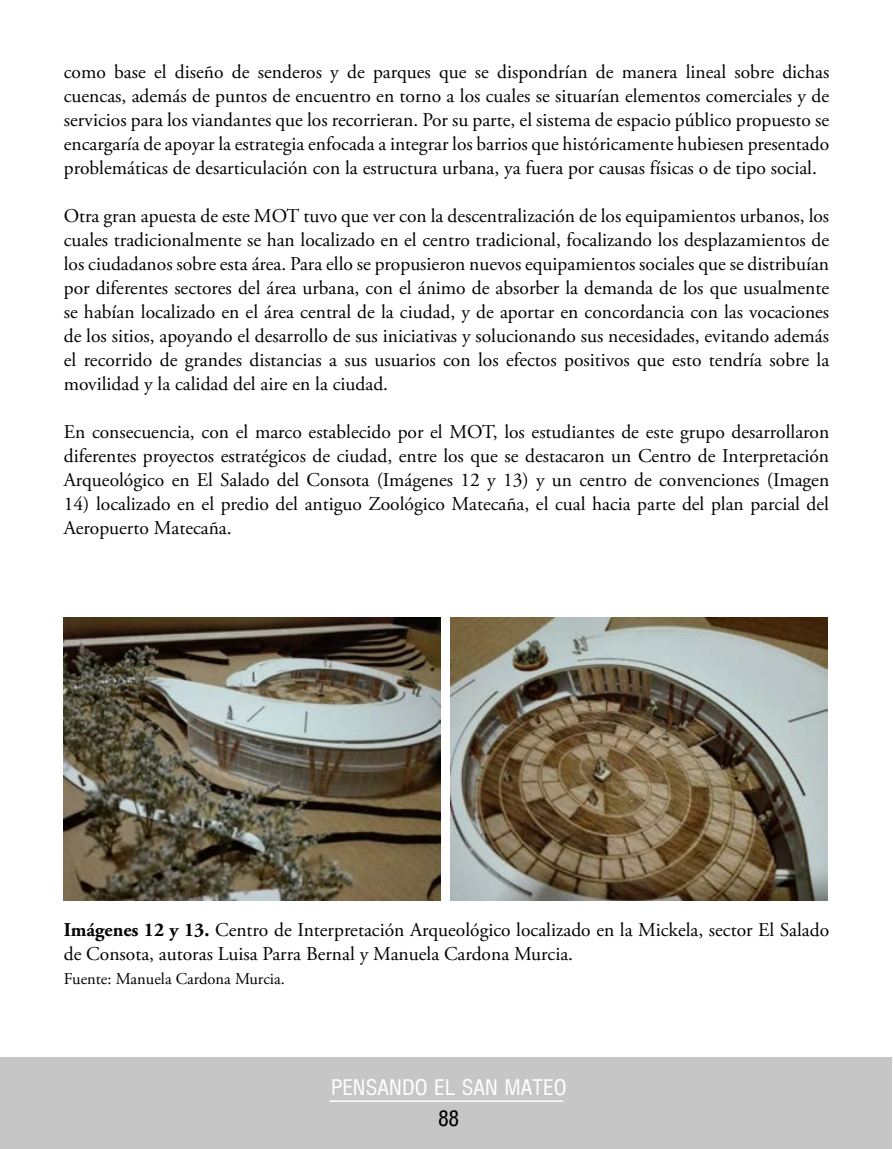
<style>
.page{position:relative;width:893px;height:1149px;background:#fff}
.page>*{position:absolute;margin:0;border:0;box-sizing:border-box;transform-origin:0 0}
.t1{font:21px "Arena Condensed";color:#fff}
.t2{font:21px "Arena Condensed";color:#000}
.t3{font:19.5px/24px "Adobe Garamond Pro";color:#000;text-align:justify}
.t4{font:16.5px "Adobe Garamond Pro";color:#000}
.s1{font-weight:700}
</style>
<div class="page">
<div style="left:1px;top:1056px;width:891px;height:91px;background:#c6c6c6"></div>
<hr style="left:330px;top:1099px;width:233px;height:2px;background:#fff">
<img style="left:64px;top:617px;width:376px;height:283px">
<img style="left:451px;top:617px;width:376px;height:283px">
<p class="t3" style="left:64px;top:60px;width:767px">como base el diseño de senderos y de parques que se dispondrían de manera lineal sobre dichas cuencas, además de puntos de encuentro en torno a los cuales se situarían elementos comerciales y de servicios para los viandantes que los recorrieran. Por su parte, el sistema de espacio público propuesto se encargaría de apoyar la estrategia enfocada a integrar los barrios que históricamente hubiesen presentado problemáticas de desarticulación con la estructura urbana, ya fuera por causas físicas o de tipo social.</p>
<p class="t3" style="left:64px;top:204px;width:767px">Otra gran apuesta de este MOT tuvo que ver con la descentralización de los equipamientos urbanos, los cuales tradicionalmente se han localizado en el centro tradicional, focalizando los desplazamientos de los ciudadanos sobre esta área. Para ello se propusieron nuevos equipamientos sociales que se distribuían por diferentes sectores del área urbana, con el ánimo de absorber la demanda de los que usualmente se habían localizado en el área central de la ciudad, y de aportar en concordancia con las vocaciones de los sitios, apoyando el desarrollo de sus iniciativas y solucionando sus necesidades, evitando además el recorrido de grandes distancias a sus usuarios con los efectos positivos que esto tendría sobre la movilidad y la calidad del aire en la ciudad.</p>
<p class="t3" style="left:64px;top:420px;width:767px">En consecuencia, con el marco establecido por el MOT, los estudiantes de este grupo desarrollaron diferentes proyectos estratégicos de ciudad, entre los que se destacaron un Centro de Interpretación Arqueológico en El Salado del Consota (Imágenes 12 y 13) y un centro de convenciones (Imagen</p>
<p class="t3" style="left:64px;top:493px;width:767px">14) localizado en el predio del antiguo Zoológico Matecaña, el cual hacia parte del plan parcial del<br>Aeropuerto Matecaña.</p>
<p class="t3" style="left:64px;top:917px;width:767px"><span class="s1">Imágenes 12 y 13.</span> Centro de Interpretación Arqueológico localizado en la Mickela, sector El Salado de Consota, autoras Luisa Parra Bernal y Manuela Cardona Murcia.</p>
<p class="t4" style="left:64px;top:968px;width:223px">Fuente: Manuela Cardona Murcia.</p>
<p class="t1" style="left:331px;top:1074px;width:237px">PENSANDO EL SAN MATEO</p>
<p class="t2" style="left:438px;top:1105px;width:23px">88</p>
</div>
